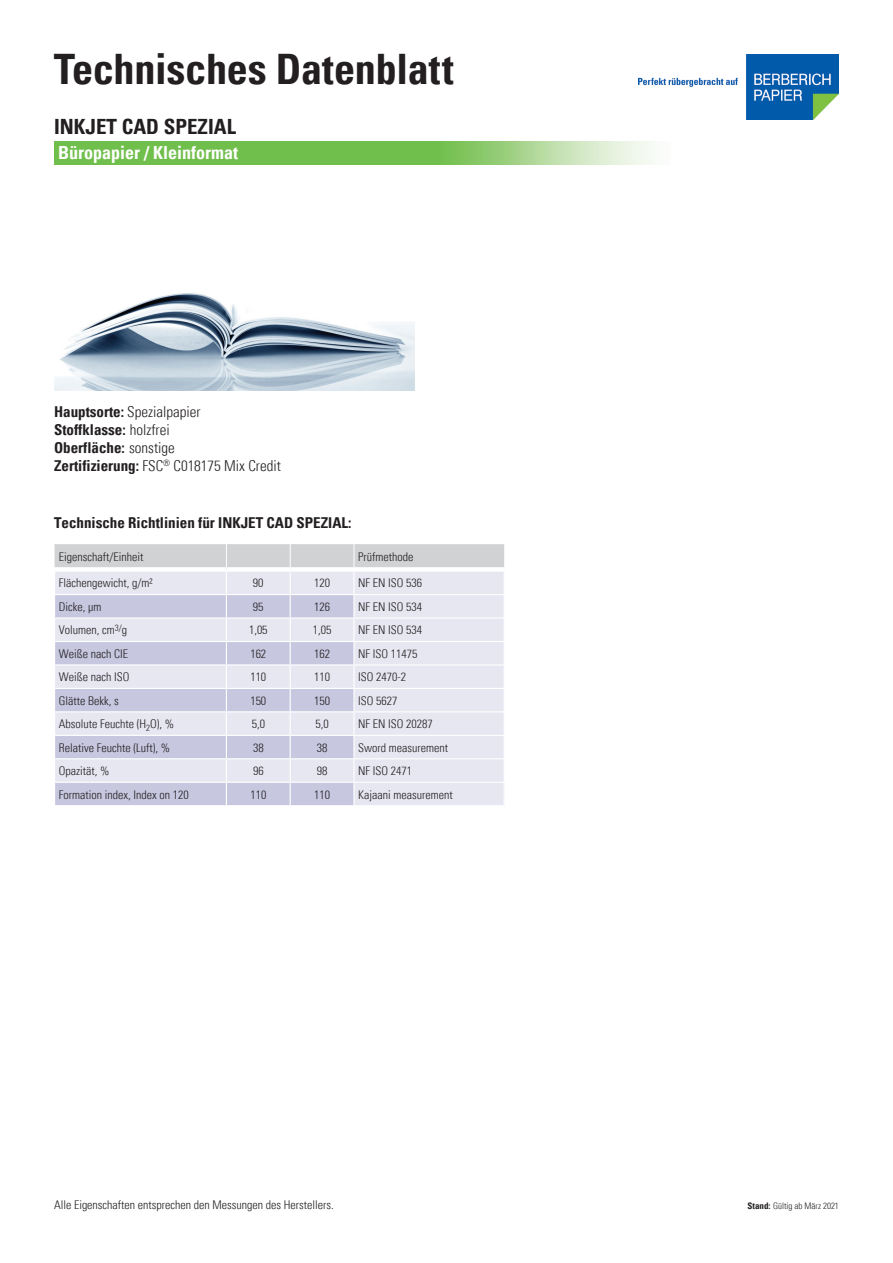
<style>
.page{position:relative;width:893px;height:1263px;background:#fff}
.page>*{position:absolute;margin:0;border:0;box-sizing:border-box;transform-origin:0 0}
.t1{font:700 condensed 42px "Univers";letter-spacing:-.005em;color:#231f20}
.t2{font:700 condensed 21px "Univers";color:#231f20}
.t3{font:700 condensed 18px "Univers";color:#fff}
.t4{font:700 condensed 15px/18px "Univers";color:#231f20}
.t5{font:300 condensed 12px "Univers";color:#231f20}
.t6{font:300 condensed 9px "Univers";color:#231f20}
.s1{font-weight:300}
.s2{font-weight:700}
</style>
<div class="page">
<svg style="left:54px;top:141px;width:598px;height:24px;background:#89c96a"></svg>
<svg style="left:54px;top:544px;width:450px;height:261px;background:#ddddea"></svg>
<div style="left:54px;top:567px;width:172px;height:5px;background:#fff"></div>
<div style="left:226px;top:567px;width:64px;height:5px;background:#fff"></div>
<div style="left:290px;top:567px;width:64px;height:5px;background:#fff"></div>
<div style="left:354px;top:567px;width:151px;height:5px;background:#fff"></div>
<img style="left:54px;top:293px;width:360px;height:97px">
<img style="left:638px;top:54px;width:201px;height:65px">
<h1 class="t1" style="left:54px;top:44px;width:401px">Technisches Datenblatt</h1>
<h2 class="t2" style="left:54px;top:114px;width:184px">INKJET CAD SPEZIAL</h2>
<h3 class="t3" style="left:58px;top:141px;width:181px">Büropapier / Kleinformat</h3>
<p class="t4" style="left:54px;top:402px;width:228px">Hauptsorte: <span class="s1">Spezialpapier<br></span>Stoffklasse: <span class="s1">holzfrei<br></span>Oberfläche: <span class="s1">sonstige<br></span>Zertifizierung: <span class="s1">FSC</span><sup>®</sup> <span class="s1">C018175 Mix Credit</span></p>
<p class="t4" style="left:54px;top:513px;width:299px">Technische Richtlinien für INKJET CAD SPEZIAL:</p>
<p class="t5" style="left:59px;top:552px;width:86px">Eigenschaft/Einheit</p>
<p class="t5" style="left:358px;top:552px;width:57px">Prüfmethode</p>
<p class="t5" style="left:59px;top:578px;width:95px">Flächengewicht, g/m²</p>
<p class="t5" style="left:253px;top:578px;width:12px">90</p>
<p class="t5" style="left:314px;top:578px;width:17px">120</p>
<p class="t5" style="left:358px;top:578px;width:65px">NF EN ISO 536</p>
<p class="t5" style="left:59px;top:601px;width:44px">Dicke, µm</p>
<p class="t5" style="left:253px;top:601px;width:12px">95</p>
<p class="t5" style="left:314px;top:601px;width:17px">126</p>
<p class="t5" style="left:358px;top:601px;width:65px">NF EN ISO 534</p>
<p class="t5" style="left:59px;top:625px;width:70px">Volumen, cm<sup>3/</sup>g</p>
<p class="t5" style="left:249px;top:625px;width:20px">1,05</p>
<p class="t5" style="left:313px;top:625px;width:20px">1,05</p>
<p class="t5" style="left:358px;top:625px;width:65px">NF EN ISO 534</p>
<p class="t5" style="left:59px;top:648px;width:71px">Weiße nach CIE</p>
<p class="t5" style="left:250px;top:648px;width:17px">162</p>
<p class="t5" style="left:314px;top:648px;width:17px">162</p>
<p class="t5" style="left:358px;top:648px;width:61px">NF ISO 11475</p>
<p class="t5" style="left:59px;top:672px;width:72px">Weiße nach ISO</p>
<p class="t5" style="left:250px;top:672px;width:17px">110</p>
<p class="t5" style="left:314px;top:672px;width:17px">110</p>
<p class="t5" style="left:358px;top:672px;width:49px">ISO 2470-2</p>
<p class="t5" style="left:59px;top:695px;width:61px">Glätte Bekk, s</p>
<p class="t5" style="left:250px;top:695px;width:17px">150</p>
<p class="t5" style="left:314px;top:695px;width:17px">150</p>
<p class="t5" style="left:358px;top:695px;width:41px">ISO 5627</p>
<p class="t5" style="left:59px;top:719px;width:117px">Absolute Feuchte (H<sub>2</sub>O), %</p>
<p class="t5" style="left:252px;top:719px;width:15px">5,0</p>
<p class="t5" style="left:315px;top:719px;width:15px">5,0</p>
<p class="t5" style="left:358px;top:719px;width:76px">NF EN ISO 20287</p>
<p class="t5" style="left:59px;top:742px;width:113px">Relative Feuchte (Luft), %</p>
<p class="t5" style="left:253px;top:742px;width:12px">38</p>
<p class="t5" style="left:317px;top:742px;width:12px">38</p>
<p class="t5" style="left:358px;top:742px;width:91px">Sword measurement</p>
<p class="t5" style="left:59px;top:766px;width:52px">Opazität, %</p>
<p class="t5" style="left:253px;top:766px;width:12px">96</p>
<p class="t5" style="left:317px;top:766px;width:12px">98</p>
<p class="t5" style="left:358px;top:766px;width:55px">NF ISO 2471</p>
<p class="t5" style="left:59px;top:789px;width:131px">Formation index, Index on 120</p>
<p class="t5" style="left:250px;top:789px;width:17px">110</p>
<p class="t5" style="left:314px;top:789px;width:17px">110</p>
<p class="t5" style="left:358px;top:789px;width:96px">Kajaani measurement</p>
<p class="t5" style="left:54px;top:1200px;width:281px">Alle Eigenschaften entsprechen den Messungen des Herstellers.</p>
<p class="t6" style="left:747px;top:1202px;width:93px"><span class="s2">Stand:</span> Gültig ab März 2021</p>
</div>
